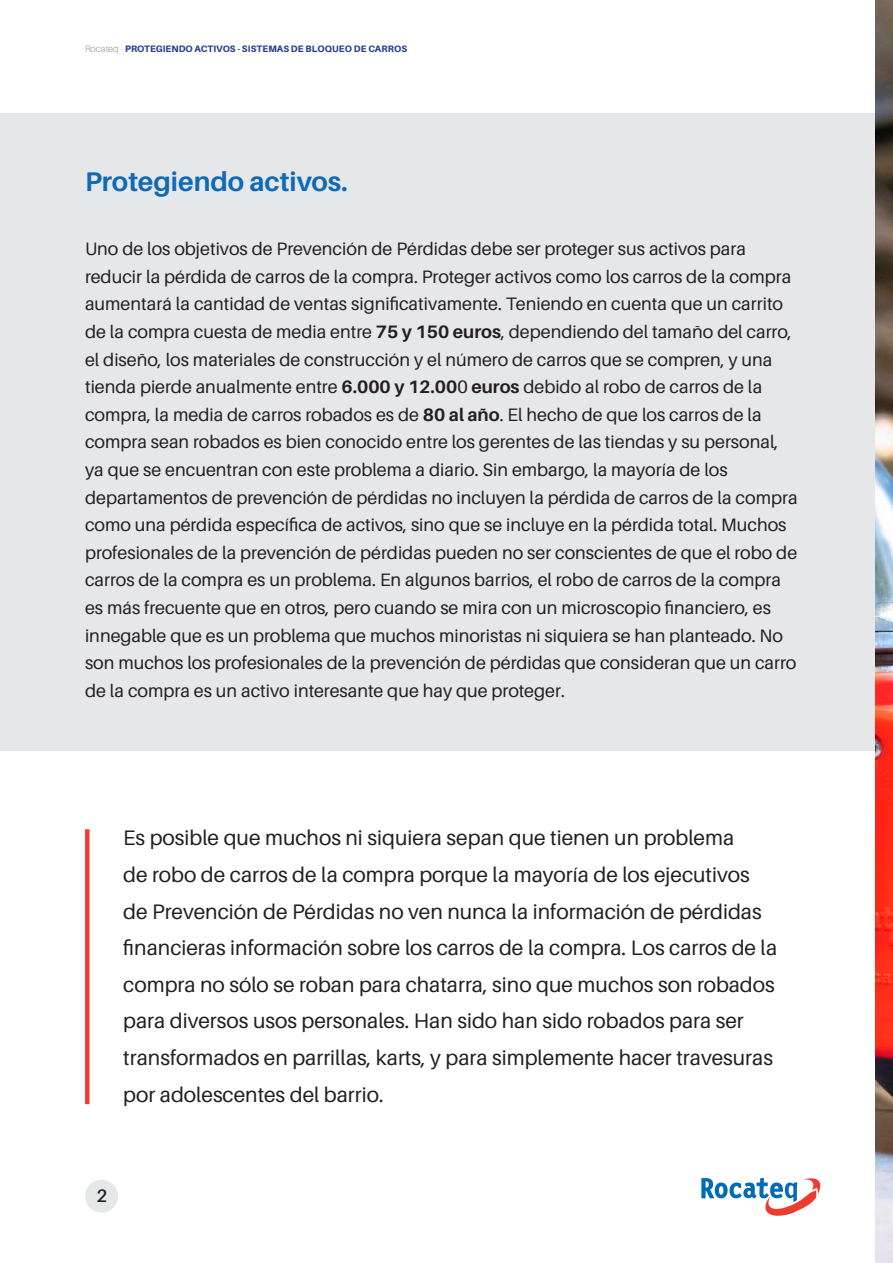
<style>
.page{position:relative;width:893px;height:1263px;background:#fff}
.page>*{position:absolute;margin:0;border:0;box-sizing:border-box;transform-origin:0 0}
.t1{font:700 27px "Aileron";color:#0f6ab5}
.t2{font:21px/36.6px "Aileron";color:#231f20}
.t3{font:18px/27.6px "Aileron";color:#231f20}
.t4{font:600 18px "Aileron";color:#231f20}
.t5{font:800 9.3px "Aileron";color:#253f8e}
.s1{font-weight:300;color:#939598}
.s2{font-weight:700}
</style>
<div class="page">
<div style="left:0;top:113px;width:893px;height:637px;background:#e6e7e9"></div>
<svg style="left:701px;top:1178px;width:120px;height:38px"></svg>
<div style="left:85px;top:1180px;width:33px;height:33px;background:#e6e7e9;border-radius:50%"></div>
<div style="left:85px;top:829px;width:5px;height:275px;background:#ee3e35"></div>
<img style="left:876px;top:0;width:17px;height:1263px">
<p class="t5" style="left:85px;top:43px;width:324px"><span class="s1">Rocateq -</span> PROTEGIENDO ACTIVOS - SISTEMAS DE BLOQUEO DE CARROS</p>
<p class="t1" style="left:85px;top:166px;width:264px">Protegiendo activos.</p>
<p class="t3" style="left:85px;top:235px;width:714px">Uno de los objetivos de Prevención de Pérdidas debe ser proteger sus activos para reducir la pérdida de carros de la compra. Proteger activos como los carros de la compra aumentará la cantidad de ventas significativamente. Teniendo en cuenta que un carrito de la compra cuesta de media entre <span class="s2">75 y 150 euros</span>, dependiendo del tamaño del carro, el diseño, los materiales de construcción y el número de carros que se compren, y una tienda pierde anualmente entre <span class="s2">6.000 y 12.00</span>0 <span class="s2">euros</span> debido al robo de carros de la compra, la media de carros robados es de <span class="s2">80 al año</span>. El hecho de que los carros de la compra sean robados es bien conocido entre los gerentes de las tiendas y su personal, ya que se encuentran con este problema a diario. Sin embargo, la mayoría de los departamentos de prevención de pérdidas no incluyen la pérdida de carros de la compra como una pérdida específica de activos, sino que se incluye en la pérdida total. Muchos profesionales de la prevención de pérdidas pueden no ser conscientes de que el robo de carros de la compra es un problema. En algunos barrios, el robo de carros de la compra es más frecuente que en otros, pero cuando se mira con un microscopio financiero, es innegable que es un problema que muchos minoristas ni siquiera se han planteado. No son muchos los profesionales de la prevención de pérdidas que consideran que un carro de la compra es un activo interesante que hay que proteger.</p>
<p class="t2" style="left:123px;top:820px;width:655px">Es posible que muchos ni siquiera sepan que tienen un problema<br>de robo de carros de la compra porque la mayoría de los ejecutivos de Prevención de Pérdidas no ven nunca la información de pérdidas financieras información sobre los carros de la compra. Los carros de la compra no sólo se roban para chatarra, sino que muchos son robados para diversos usos personales. Han sido han sido robados para ser transformados en parrillas, karts, y para simplemente hacer travesuras por adolescentes del barrio.</p>
<p class="t4" style="left:96px;top:1186px;width:12px">2</p>
</div>
